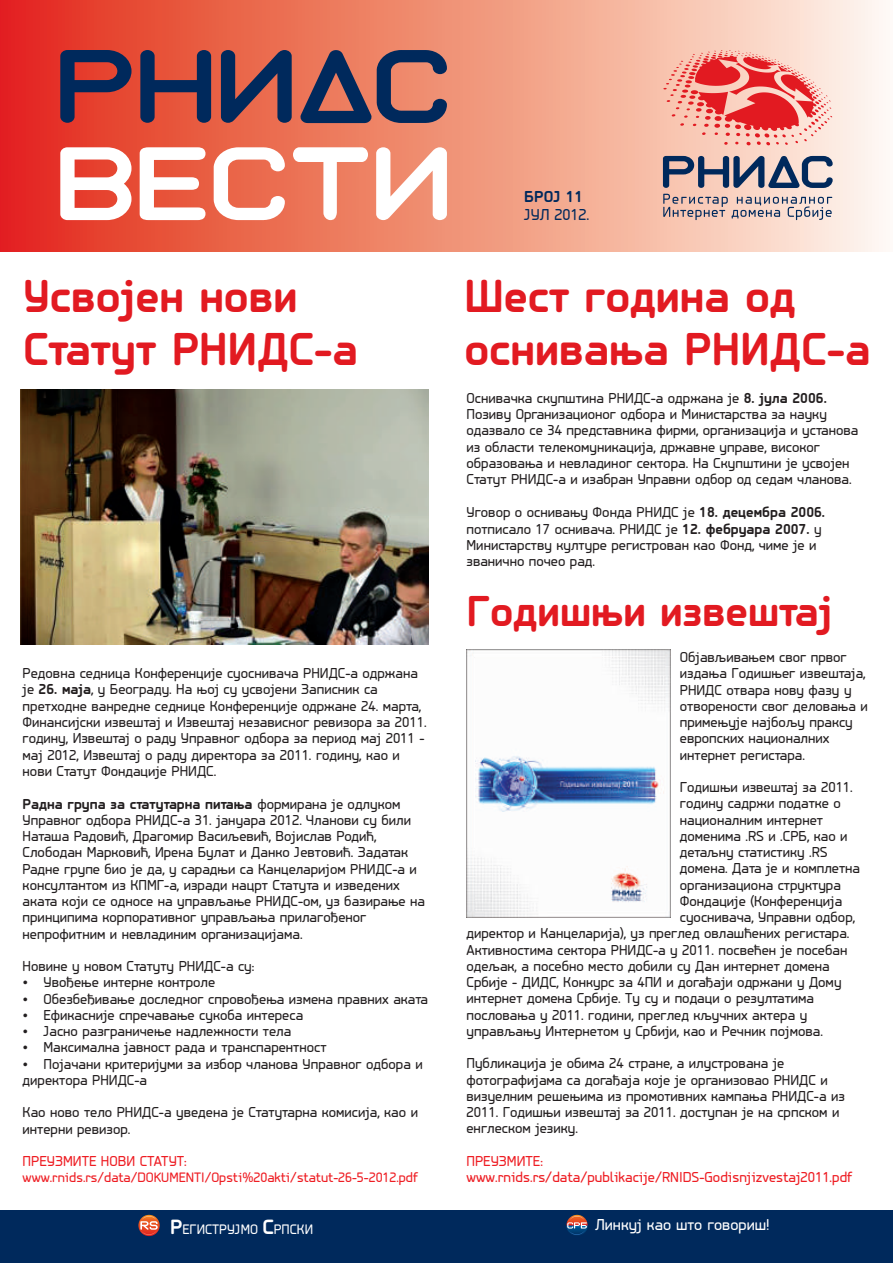
<style>
.page{position:relative;width:893px;height:1263px;background:#fff}
.page>*{position:absolute;margin:0;border:0;box-sizing:border-box;transform-origin:0 0}
.t1{font:700 48px/52.9px "PF Isotext Pro";color:#e21a21}
.t2{font:700 45px "PF Isotext Pro";color:#e21a21}
.t3{font:16.5px "PF Isotext Pro";color:#fff}
.t4{font:16.5px "PF Isotext Pro";color:#00295c}
.t5{font:700 16.5px "PF Isotext Pro";color:#00295c}
.t6{font:15px/16.2px "PF Isotext Pro";color:#231f20}
.t7{font:15px/16.2px "PF Isotext Pro";color:#ee1d23}
.t8{font:14.4px "PF Isotext Pro";color:#fff}
.t9{font:14.25px "PF Isotext Pro";color:#ee1d23}
.t10{font:12.75px "Wingdings";color:#231f20}
.s1{font-weight:700}
.s2{font-weight:700;font-size:21.45px}
</style>
<div class="page">
<svg style="left:0;top:0;width:883px;height:251px;background:#f0927e"></svg>
<svg style="left:663px;top:50px;width:169px;height:95px;background:#f1958d"></svg>
<svg style="left:663px;top:156px;width:170px;height:64px;background:#aea0a5"></svg>
<svg style="left:60px;top:50px;width:387px;height:73px;background:#814b53"></svg>
<svg style="left:60px;top:147px;width:387px;height:73px"></svg>
<div style="left:0;top:1210px;width:893px;height:53px;background:#00295c"></div>
<svg style="left:138px;top:1215px;width:22px;height:21px"></svg>
<svg style="left:140px;top:1216px;width:18px;height:19px"></svg>
<svg style="left:566px;top:1215px;width:22px;height:20px"></svg>
<img style="left:20px;top:390px;width:408px;height:255px">
<img style="left:466px;top:649px;width:205px;height:268px">
<h1 class="t1" style="left:23px;top:274px;width:336px">Усвојен нови<br>Статут РНИДС-а</h1>
<p class="t6" style="left:23px;top:666px;width:405px">Редовна седница Конференције суоснивача РНИДС-а одржана је <span class="s1">26. маја</span>, у Београду. На њој су усвојени Записник са претходне ванредне седнице Конференције одржане 24. марта, Финансијски извештај и Извештај независног ревизора за 2011. годину, Извештај о раду Управног одбора за период мај 2011 - мај 2012, Извештај о раду директора за 2011. годину, као и нови Статут Фондације РНИДС.</p>
<p class="t6" style="left:23px;top:797px;width:404px"><span class="s1">Радна група за статутарна питања</span> формирана je одлуком Управног одбора РНИДС-a 31. јануара 2012. Чланови су били Наташа Радовић, Драгомир Васиљевић, Војислав Родић, Слободан Марковић, Ирена Булат и Данко Јевтовић. Задатак Радне групе био је да, у сарадњи са Канцеларијом РНИДС-а и консултантом из КПМГ-а, изради нацрт Статута и изведених аката који се односе на управљање РНИДС-ом, уз базирање на принципима корпоративног управљања прилагођеног непрофитним и невладиним организацијама.</p>
<p class="t6" style="left:23px;top:959px;width:233px">Новине у новом Статуту РНИДС-а су:</p>
<p class="t6" style="left:43px;top:975px;width:173px">Увођење интерне контроле</p>
<p class="t10" style="left:23px;top:1010px;width:40px">•</p>
<p class="t6" style="left:43px;top:992px;width:386px">Обезбеђивање доследног спровођења измена правних аката</p>
<p class="t6" style="left:43px;top:1008px;width:261px">Ефикасније спречавање сукоба интереса</p>
<p class="t10" style="left:23px;top:1026px;width:40px">•</p>
<p class="t6" style="left:43px;top:1024px;width:249px">Јасно разграничење надлежности тела</p>
<p class="t6" style="left:43px;top:1040px;width:285px">Максимална јавност рада и транспарентност</p>
<p class="t6" style="left:43px;top:1057px;width:381px">Појачани критеријуми за избор чланова Управног одбора и</p>
<p class="t6" style="left:23px;top:1073px;width:126px">директора РНИДС-а</p>
<p class="t6" style="left:23px;top:1105px;width:397px">Као ново тело РНИДС-а уведена је Статутарна комисија, као и интерни ревизор.</p>
<p class="t7" style="left:23px;top:1154px;width:166px">ПРЕУЗМИТЕ НОВИ СТАТУТ:</p>
<p class="t9" style="left:23px;top:1171px;width:397px">www.rnids.rs/data/DOKUMENTI/Opsti%20akti/statut-26-5-2012.pdf</p>
<p class="t10" style="left:23px;top:1042px;width:40px">•</p>
<p class="t10" style="left:23px;top:1059px;width:40px">•</p>
<p class="t5" style="left:524px;top:190px;width:60px">БРОЈ 11</p>
<p class="t4" style="left:524px;top:208px;width:67px">ЈУЛ 2012.</p>
<h1 class="t1" style="left:464px;top:274px;width:408px">Шест година од оснивања РНИДС-а</h1>
<p class="t6" style="left:466px;top:391px;width:393px">Оснивачка скупштина РНИДС-а одржана је <span class="s1">8. јула 2006.<br></span>Позиву Организационог одбора и Министарства за науку одазвало се 34 представника фирми, организација и установа из области телекомуникација, државне управе, високог образовања и невладиног сектора. На Скупштини је усвојен Статут РНИДС-а и изабран Управни одбор од седам чланова.</p>
<p class="t6" style="left:466px;top:505px;width:360px">Уговор о оснивању Фонда РНИДС je <span class="s1">18. децембра 2006. </span>потписалo 17 оснивача. РНИДС је <span class="s1">12. фебруара 2007.</span> у Министарству културе регистрован као Фонд, чиме је и званично почео рад.</p>
<h2 class="t2" style="left:466px;top:592px;width:367px">Годишњи извештај</h2>
<p class="t6" style="left:680px;top:650px;width:189px">Објављивањем свог првог издања Годишњег извештаја,<br>РНИДС отвара нову фазу у отворености свог деловања и примењује најбољу праксу европских националних интернет регистара.</p>
<p class="t6" style="left:680px;top:780px;width:174px">Годишњи извештај за 2011.</p>
<p class="t6" style="left:680px;top:796px;width:163px">годину садржи податке о</p>
<p class="t6" style="left:680px;top:813px;width:145px">националним интернет</p>
<p class="t6" style="left:680px;top:829px;width:169px">доменима .RS и .СРБ, као и</p>
<p class="t6" style="left:680px;top:845px;width:149px">детаљну статистику .RS</p>
<p class="t6" style="left:680px;top:861px;width:182px">домена. Дата је и комплетна</p>
<p class="t6" style="left:680px;top:878px;width:163px">организациона структура</p>
<p class="t6" style="left:680px;top:894px;width:164px">Фондације (Конференција</p>
<p class="t6" style="left:680px;top:910px;width:177px">суоснивача, Управни одбор,</p>
<p class="t6" style="left:466px;top:926px;width:384px">директор и Канцеларија), уз преглед овлашћених регистара.</p>
<p class="t6" style="left:466px;top:943px;width:382px">Активностима сектора РНИДС-а у 2011. посвећен је посебан</p>
<p class="t6" style="left:466px;top:959px;width:365px">одељак, а посебно место добили су Дан интернет домена</p>
<p class="t6" style="left:466px;top:975px;width:377px">Србије - ДИДС, Конкурс за 4ПИ и догађаји одржани у Дому</p>
<p class="t6" style="left:466px;top:991px;width:349px">интернет домена Србије. Ту су и подаци о резултатима</p>
<p class="t6" style="left:466px;top:1008px;width:342px">пословања у 2011. години, преглед кључних актера у</p>
<p class="t6" style="left:466px;top:1024px;width:358px">управљању Интернетом у Србији, као и Речник појмова.</p>
<p class="t6" style="left:466px;top:1056px;width:380px">Публикација је обима 24 стране, а илустрована је фотографијама са догађаја које је организовао РНИДС и визуелним решењима из промотивних кампања РНИДС-а из 2011. Годишњи извештај за 2011. доступан је на српском и енглеском језику.</p>
<p class="t7" style="left:466px;top:1154px;width:387px">ПРЕУЗМИТЕ: www.rnids.rs/data/publikacije/RNIDS-Godisnjizvestaj2011.pdf</p>
<p class="t8" style="left:170px;top:1223px;width:144px"><span class="s2">Р</span>ЕГИСТРУЈМО <span class="s2">С</span>РПСКИ</p>
<p class="t3" style="left:595px;top:1217px;width:176px">Линкуј као што говориш!</p>
</div>
